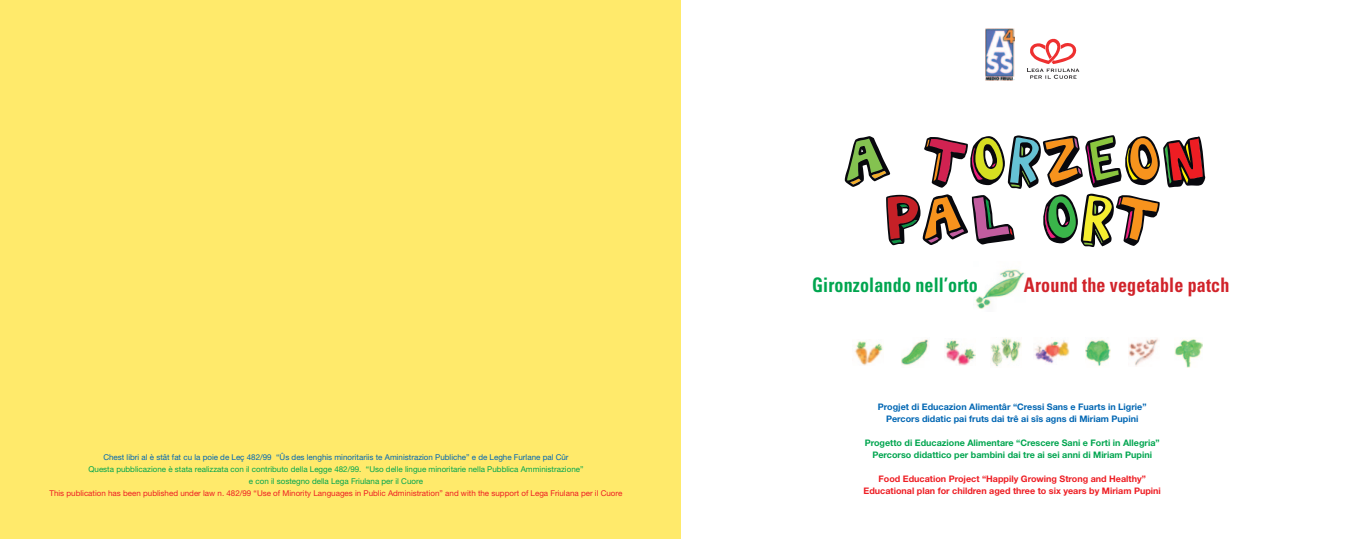
<style>
.page{position:relative;width:1361px;height:539px;background:#fff}
.page>*{position:absolute;margin:0;border:0;box-sizing:border-box;transform-origin:0 0}
.t1{font:700 condensed 20px "Univers";letter-spacing:.01em;color:#d1232a;scale:.9 1}
.t2{font:700 condensed 20px "Univers";letter-spacing:.01em;color:#00a54f;scale:.9 1}
.t3{font:700 9px/12px "Helvetica Neue LT Std";color:#00a54f;text-align:center}
.t4{font:700 9px/12px "Helvetica Neue LT Std";color:#ee1d23;text-align:center}
.t5{font:700 9px/12px "Helvetica Neue LT Std";color:#0166b3;text-align:center}
.t6{font:8px/12px "Helvetica Neue";color:#00a54f;text-align:center}
.t7{font:8px "Helvetica Neue";color:#ee1d23}
.t8{font:8px "Helvetica Neue";color:#0166b3}
</style>
<div class="page">
<img style="left:854px;top:341px;width:29px;height:25px">
<img style="left:901px;top:339px;width:28px;height:26px">
<img style="left:945px;top:340px;width:30px;height:25px">
<img style="left:990px;top:338px;width:31px;height:29px">
<img style="left:1034px;top:340px;width:36px;height:24px">
<img style="left:1085px;top:339px;width:25px;height:28px">
<img style="left:1128px;top:338px;width:31px;height:28px">
<img style="left:1174px;top:339px;width:29px;height:28px">
<img style="left:975px;top:269px;width:50px;height:40px">
<svg style="left:845px;top:135px;width:360px;height:112px"></svg>
<svg style="left:1027px;top:38px;width:52px;height:41px"></svg>
<img style="left:985px;top:28px;width:30px;height:52px">
<div style="left:0;top:0;width:680px;height:539px;background:#ffea6b"></div>
<p class="t8" style="left:103px;top:452px;width:467px">Chest libri al è stât fat cu la poie de Leç 482/99 “Ûs des lenghis minoritariis te Aministrazion Publiche” e de Leghe Furlane pal Cûr</p>
<p class="t6" style="left:88px;top:463px;width:496px">Questa pubblicazione è stata realizzata con il contributo della Legge 482/99. “Uso delle lingue minoritarie nella Pubblica Amministrazione” e con il sostegno della Lega Friulana per il Cuore</p>
<p class="t7" style="left:49px;top:488px;width:574px">This publication has been published under law n. 482/99 “Use of Minority Languages in Public Administration” and with the support of Lega Friulana per il Cuore</p>
<h1 class="t2" style="left:812px;top:272px;width:186px">Gironzolando nell’orto</h1>
<h1 class="t1" style="left:1024px;top:272px;width:230px">Around the vegetable patch</h1>
<p class="t5" style="left:878px;top:400px;width:270px">Progjet di Educazion Alimentâr “Cressi Sans e Fuarts in Ligrie”<br>Percors didatic pai fruts dai trê ai sîs agns di Miriam Pupini</p>
<p class="t3" style="left:865px;top:436px;width:296px">Progetto di Educazione Alimentare “Crescere Sani e Forti in Allegria”<br>Percorso didattico per bambini dai tre ai sei anni di Miriam Pupini</p>
<p class="t4" style="left:863px;top:472px;width:299px">Food Education Project “Happily Growing Strong and Healthy”<br>Educational plan for children aged three to six years by Miriam Pupini</p>
</div>
